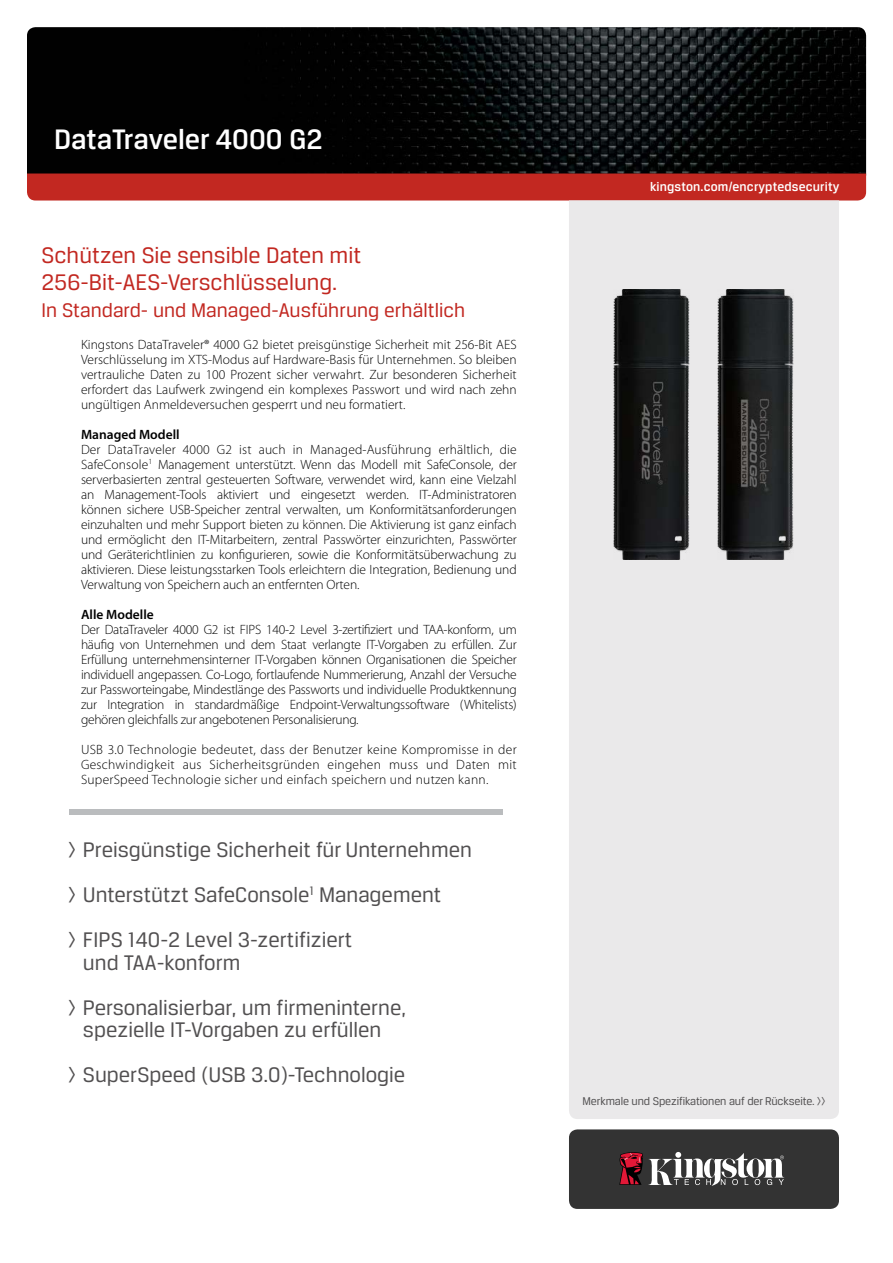
<style>
.page{position:relative;width:893px;height:1263px;background:#fff}
.page>*{position:absolute;margin:0;border:0;box-sizing:border-box;transform-origin:0 0}
.t1{font:500 30px "Breuer Text";color:#fff}
.t2{font:24px/27px "Breuer Text";color:#c22821}
.t3{font:22.5px/45px "Breuer Text";color:#525051}
.t4{font:21px "Breuer Text";color:#c22821}
.t5{font:300 13.5px/15px "Myriad Pro";color:#000;text-align:justify}
.t6{font:500 13.5px "Breuer Text";letter-spacing:.01em;color:#fff}
.t7{font:600 13.5px "Myriad Pro";color:#000}
.t8{font:12px "Breuer Text";letter-spacing:-.01em;color:#525051}
</style>
<div class="page">
<img style="left:27px;top:27px;width:839px;height:146px">
<div style="left:27px;top:173px;width:839px;height:27px;background:#c22821"></div>
<div style="left:569px;top:200px;width:270px;height:919px;background:#eae9ea"></div>
<div style="left:569px;top:1129px;width:270px;height:80px;background:#333;border-radius:9px"></div>
<svg style="left:619px;top:1152px;width:165px;height:34px"></svg>
<div style="left:69px;top:809px;width:433px;height:6px;background:#babcbe"></div>
<img style="left:614px;top:289px;width:75px;height:270px">
<img style="left:718px;top:289px;width:75px;height:270px">
<h1 class="t1" style="left:54px;top:122px;width:270px">DataTraveler 4000 G2</h1>
<h2 class="t2" style="left:41px;top:241px;width:321px">Schützen Sie sensible Daten mit<br>256-Bit-AES-Verschlüsselung.</h2>
<h3 class="t4" style="left:41px;top:299px;width:425px">In Standard- und Managed-Ausführung erhältlich</h3>
<p class="t5" style="left:81px;top:336px;width:437px">Kingstons DataTraveler® 4000 G2 bietet preisgünstige Sicherheit mit 256-Bit AES Verschlüsselung im XTS-Modus auf Hardware-Basis für Unternehmen. So bleiben vertrauliche Daten zu 100 Prozent sicher verwahrt. Zur besonderen Sicherheit erfordert das Laufwerk zwingend ein komplexes Passwort und wird nach zehn ungültigen Anmeldeversuchen gesperrt und neu formatiert.</p>
<p class="t7" style="left:81px;top:425px;width:100px">Managed Modell</p>
<p class="t5" style="left:81px;top:441px;width:437px">Der DataTraveler 4000 G2 ist auch in Managed-Ausführung erhältlich, die SafeConsole<sup>1</sup> Management unterstützt. Wenn das Modell mit SafeConsole, der serverbasierten zentral gesteuerten Software, verwendet wird, kann eine Vielzahl an Management-Tools aktiviert und eingesetzt werden. IT-Administratoren können sichere USB-Speicher zentral verwalten, um Konformitätsanforderungen einzuhalten und mehr Support bieten zu können. Die Aktivierung ist ganz einfach und ermöglicht den IT-Mitarbeitern, zentral Passwörter einzurichten, Passwörter und Geräterichtlinien zu konfigurieren, sowie die Konformitätsüberwachung zu aktivieren. Diese leistungsstarken Tools erleichtern die Integration, Bedienung und Verwaltung von Speichern auch an entfernten Orten.</p>
<p class="t7" style="left:81px;top:605px;width:74px">Alle Modelle</p>
<p class="t5" style="left:81px;top:621px;width:437px">Der DataTraveler 4000 G2 ist FIPS 140-2 Level 3-zertifiziert und TAA-konform, um häufig von Unternehmen und dem Staat verlangte IT-Vorgaben zu erfüllen. Zur Erfüllung unternehmensinterner IT-Vorgaben können Organisationen die Speicher individuell angepassen. Co-Logo, fortlaufende Nummerierung, Anzahl der Versuche zur Passworteingabe, Mindestlänge des Passworts und individuelle Produktkennung zur Integration in standardmäßige Endpoint-Verwaltungssoftware (Whitelists) gehören gleichfalls zur angebotenen Personalisierung.</p>
<p class="t5" style="left:81px;top:741px;width:437px">USB 3.0 Technologie bedeutet, dass der Benutzer keine Kompromisse in der Geschwindigkeit aus Sicherheitsgründen eingehen muss und Daten mit SuperSpeed Technologie sicher und einfach speichern und nutzen kann.</p>
<h3 class="t3" style="left:68px;top:827px;width:405px">&gt; Preisgünstige Sicherheit für Unternehmen &gt; Unterstützt SafeConsole<sup>1</sup> Management<br>&gt; FIPS 140-2 Level 3-zertifiziert</h3>
<h3 class="t3" style="left:68px;top:939px;width:340px;text-indent:15px">und TAA-konform<br>&gt; Personalisierbar, um firmeninterne,</h3>
<h3 class="t3" style="left:68px;top:1007px;width:339px;text-align:center">spezielle IT-Vorgaben zu erfüllen<br>&gt; SuperSpeed (USB 3.0)-Technologie</h3>
<p class="t6" style="left:650px;top:179px;width:191px">kingston.com/encryptedsecurity</p>
<p class="t8" style="left:582px;top:1094px;width:245px">Merkmale und Spezifikationen auf der Rückseite. &gt;&gt;</p>
</div>
